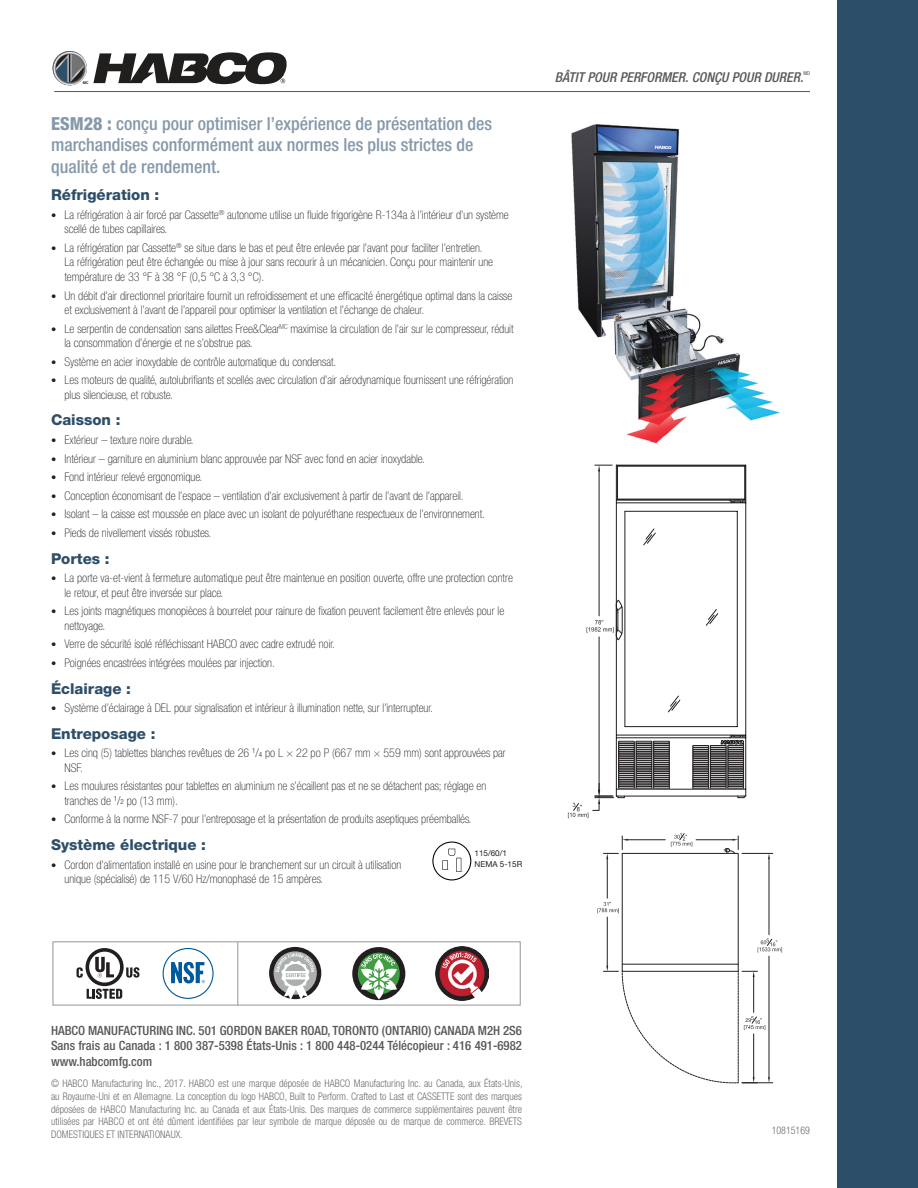
<style>
.page{position:relative;width:918px;height:1188px;background:#fff}
.page>*{position:absolute;margin:0;border:0;box-sizing:border-box;transform-origin:0 0}
.t1{font:500 condensed 18px/21.6px "Helvetica Neue LT Std";color:#8599ab}
.Subheads{font:800 15px "Helvetica Neue LT Std";color:#2d4e69}
.t2{font:italic 500 condensed 13.65px "Helvetica Neue LT Std";color:#57585a}
.t3{font:500 condensed 12.75px/15.3px "Helvetica Neue LT Std";color:#57585a;text-align:justify}
.t4{font:100 condensed 12px/14.4px "Helvetica Neue LT Std";color:#231f20}
.t5{font:300 condensed 10.5px/12.6px "Helvetica Neue LT Std";color:#6c6d70;text-align:justify;scale:.95 1}
.t6{font:8.1px/10.6px "Helvetica Neue";color:#231f20}
.t7{font:condensed 5.25px "Helvetica Neue LT Std";color:#57585a}
.t8{font:700 4.05px "Myriad Pro";color:#231f20}
.s1{font-weight:800}
.s2{font-size:10.5px}
.s3{font-weight:300;font-size:7.05px}
</style>
<div class="page">
<hr style="left:54px;top:91px;width:756px;height:1px;background:#57585a">
<svg style="left:53px;top:51px;width:34px;height:34px"></svg>
<svg style="left:93px;top:52px;width:194px;height:32px"></svg>
<div style="left:837px;top:0;width:81px;height:1188px;background:#2d4e69"></div>
<svg style="left:432px;top:842px;width:39px;height:38px"></svg>
<hr style="left:238px;top:942px;width:1px;height:63px;background:#939598">
<svg style="left:171px;top:962px;width:34px;height:21px"></svg>
<div style="left:163px;top:948px;width:51px;height:51px;border:1px solid #00599a;border-radius:50%"></div>
<svg style="left:77px;top:948px;width:63px;height:51px"></svg>
<svg style="left:597px;top:833px;width:185px;height:251px"></svg>
<hr style="left:616px;top:465px;width:1px;height:331px;background:#231f20">
<hr style="left:617px;top:466px;width:1px;height:33px;background:#231f20">
<hr style="left:745px;top:465px;width:1px;height:331px;background:#231f20">
<hr style="left:744px;top:466px;width:1px;height:33px;background:#231f20">
<hr style="left:737px;top:511px;width:1px;height:216px;background:#231f20">
<hr style="left:616px;top:465px;width:130px;height:1px;background:#231f20">
<hr style="left:617px;top:466px;width:128px;height:1px;background:#231f20">
<hr style="left:616px;top:500px;width:130px;height:1px;background:#231f20">
<hr style="left:617px;top:499px;width:128px;height:1px;background:#231f20">
<hr style="left:616px;top:503px;width:130px;height:1px;background:#231f20">
<hr style="left:625px;top:511px;width:112px;height:1px;background:#231f20">
<hr style="left:616px;top:735px;width:130px;height:1px;background:#231f20">
<hr style="left:625px;top:726px;width:112px;height:1px;background:#231f20">
<hr style="left:616px;top:738px;width:130px;height:1px;background:#231f20">
<hr style="left:616px;top:789px;width:130px;height:1px;background:#231f20">
<hr style="left:616px;top:796px;width:130px;height:1px;background:#231f20">
<svg style="left:729px;top:500px;width:17px;height:3px"></svg>
<hr style="left:599px;top:472px;width:1px;height:144px;background:#231f20">
<hr style="left:599px;top:637px;width:1px;height:153px;background:#231f20">
<svg style="left:595px;top:465px;width:17px;height:7px"></svg>
<svg style="left:568px;top:741px;width:102px;height:77px"></svg>
<svg style="left:737px;top:796px;width:8px;height:2px"></svg>
<svg style="left:692px;top:735px;width:54px;height:54px;background:#716f6f"></svg>
<svg style="left:587px;top:511px;width:131px;height:216px"></svg>
<img style="left:571px;top:124px;width:209px;height:320px">
<div style="left:269px;top:947px;width:52px;height:52px;background:#231f20;border-radius:50%"></div>
<svg style="left:274px;top:951px;width:43px;height:44px"></svg>
<svg style="left:275px;top:953px;width:40px;height:47px"></svg>
<div style="left:352px;top:947px;width:53px;height:53px;background:#231f20;border-radius:50%"></div>
<div style="left:358px;top:953px;width:42px;height:42px;background:#409d43;border-radius:50%"></div>
<svg style="left:361px;top:954px;width:36px;height:45px"></svg>
<img style="left:435px;top:946px;width:54px;height:54px">
<p class="t8" style="left:83px;top:80px;width:7px">MC</p>
<p class="t1" style="left:51px;top:112px;width:443px"><span class="s1">ESM28 :</span> conçu pour optimiser l’expérience de présentation des marchandises conformément aux normes les plus strictes de qualité et de rendement.</p>
<p class="Subheads" style="left:51px;top:186px;width:110px">Réfrigération :</p>
<p class="t4" style="left:65px;top:208px;width:446px;text-indent:-14px"><span class="s2">•</span> La réfrigération à air forcé par Cassette<sup>®</sup> autonome utilise un fluide frigorigène R-134a à l’intérieur d’un système scellé de tubes capillaires.</p>
<p class="t4" style="left:65px;top:241px;width:430px;text-indent:-14px"><span class="s2">•</span> La réfrigération par Cassette<sup>®</sup> se situe dans le bas et peut être enlevée par l’avant pour faciliter l’entretien.<br>La réfrigération peut être échangée ou mise à jour sans recourir à un mécanicien. Conçu pour maintenir une température de 33 °F à 38 °F (0,5 °C à 3,3 °C).</p>
<p class="t4" style="left:65px;top:288px;width:449px;text-indent:-14px"><span class="s2">•</span> Un débit d’air directionnel prioritaire fournit un refroidissement et une efficacité énergétique optimal dans la caisse et exclusivement à l’avant de l’appareil pour optimiser la ventilation et l’échange de chaleur.</p>
<p class="t4" style="left:65px;top:321px;width:451px;text-indent:-14px"><span class="s2">•</span> Le serpentin de condensation sans ailettes Free&amp;Clear<sup>MC</sup> maximise la circulation de l’air sur le compresseur, réduit la consommation d’énergie et ne s’obstrue pas.</p>
<p class="t4" style="left:51px;top:354px;width:287px"><span class="s2">•</span> Système en acier inoxydable de contrôle automatique du condensat.</p>
<p class="t4" style="left:65px;top:373px;width:450px;text-indent:-14px"><span class="s2">•</span> Les moteurs de qualité, autolubrifiants et scellés avec circulation d’air aérodynamique fournissent une réfrigération plus silencieuse, et robuste.</p>
<p class="Subheads" style="left:51px;top:411px;width:71px">Caisson :</p>
<p class="t4" style="left:51px;top:432px;width:144px"><span class="s2">•</span> Extérieur – texture noire durable.</p>
<p class="t4" style="left:51px;top:451px;width:376px"><span class="s2">•</span> Intérieur – garniture en aluminium blanc approuvée par NSF avec fond en acier inoxydable.</p>
<p class="t4" style="left:51px;top:470px;width:153px"><span class="s2">•</span> Fond intérieur relevé ergonomique.</p>
<p class="t4" style="left:51px;top:488px;width:414px"><span class="s2">•</span> Conception économisant de l’espace – ventilation d’air exclusivement à partir de l’avant de l’appareil.</p>
<p class="t4" style="left:51px;top:507px;width:436px"><span class="s2">•</span> Isolant – la caisse est moussée en place avec un isolant de polyuréthane respectueux de l’environnement.</p>
<p class="t4" style="left:51px;top:526px;width:162px"><span class="s2">•</span> Pieds de nivellement vissés robustes.</p>
<p class="Subheads" style="left:51px;top:549px;width:60px">Portes :</p>
<p class="t4" style="left:65px;top:571px;width:450px;text-indent:-14px"><span class="s2">•</span> La porte va-et-vient à fermeture automatique peut être maintenue en position ouverte, offre une protection contre le retour, et peut être inversée sur place.</p>
<p class="t4" style="left:65px;top:604px;width:441px;text-indent:-14px"><span class="s2">•</span> Les joints magnétiques monopièces à bourrelet pour rainure de fixation peuvent facilement être enlevés pour le nettoyage.</p>
<p class="t4" style="left:51px;top:637px;width:286px"><span class="s2">•</span> Verre de sécurité isolé réfléchissant HABCO avec cadre extrudé noir.</p>
<p class="t4" style="left:51px;top:656px;width:226px"><span class="s2">•</span> Poignées encastrées intégrées moulées par injection.</p>
<p class="Subheads" style="left:51px;top:679px;width:82px">Éclairage :</p>
<p class="t4" style="left:51px;top:701px;width:384px"><span class="s2">•</span> Système d’éclairage à DEL pour signalisation et intérieur à illumination nette, sur l’interrupteur.</p>
<p class="Subheads" style="left:51px;top:724px;width:106px">Entreposage :</p>
<p class="t4" style="left:65px;top:746px;width:443px;text-indent:-14px"><span class="s2">•</span> Les cinq (5) tablettes blanches revêtues de 26 <sup>1</sup>/<span class="s3">4</span> po L × 22 po P (667 mm × 559 mm) sont approuvées par<br>NSF.</p>
<p class="t4" style="left:65px;top:779px;width:423px;text-indent:-14px"><span class="s2">•</span> Les moulures résistantes pour tablettes en aluminium ne s’écaillent pas et ne se détachent pas; réglage en tranches de <sup>1</sup>/<span class="s3">2</span> po (13 mm).</p>
<p class="t4" style="left:51px;top:812px;width:422px"><span class="s2">•</span> Conforme à la norme NSF-7 pour l’entreposage et la présentation de produits aseptiques préemballés.</p>
<p class="Subheads" style="left:51px;top:836px;width:157px">Système électrique :</p>
<p class="t4" style="left:65px;top:857px;width:338px;text-indent:-14px"><span class="s2">•</span> Cordon d’alimentation installé en usine pour le branchement sur un circuit à utilisation unique (spécialisé) de 115 V/60 Hz/monophasé de 15 ampères.</p>
<p class="t6" style="left:475px;top:849px;width:49px">115/60/1<br>NEMA 5-15R</p>
<p class="t2" style="left:555px;top:69px;width:250px">BÂTIT POUR PERFORMER. CONÇU POUR DURER.</p>
<p class="t7" style="left:803px;top:70px;width:8px">MD</p>
<p class="t3" style="left:51px;top:1023px;width:473px">HABCO MANUFACTURING INC. 501 GORDON BAKER ROAD, TORONTO (ONTARIO) CANADA M2H 2S6<br>Sans frais au Canada : 1 800 387-5398 États-Unis : 1 800 448-0244 Télécopieur : 416 491-6982 www.habcomfg.com</p>
<p class="t5" style="left:51px;top:1077px;width:498px">© HABCO Manufacturing Inc., 2017. HABCO est une marque déposée de HABCO Manufacturing Inc. au Canada, aux États-Unis, au Royaume-Uni et en Allemagne. La conception du logo HABCO, Built to Perform. Crafted to Last et CASSETTE sont des marques déposées de HABCO Manufacturing Inc. au Canada et aux États-Unis. Des marques de commerce supplémentaires peuvent être utilisées par HABCO et ont été dûment identifiées par leur symbole de marque déposée ou de marque de commerce. BREVETS DOMESTIQUES ET INTERNATIONAUX.</p>
<p class="t5" style="left:772px;top:1124px;width:42px">10815169</p>
</div>
